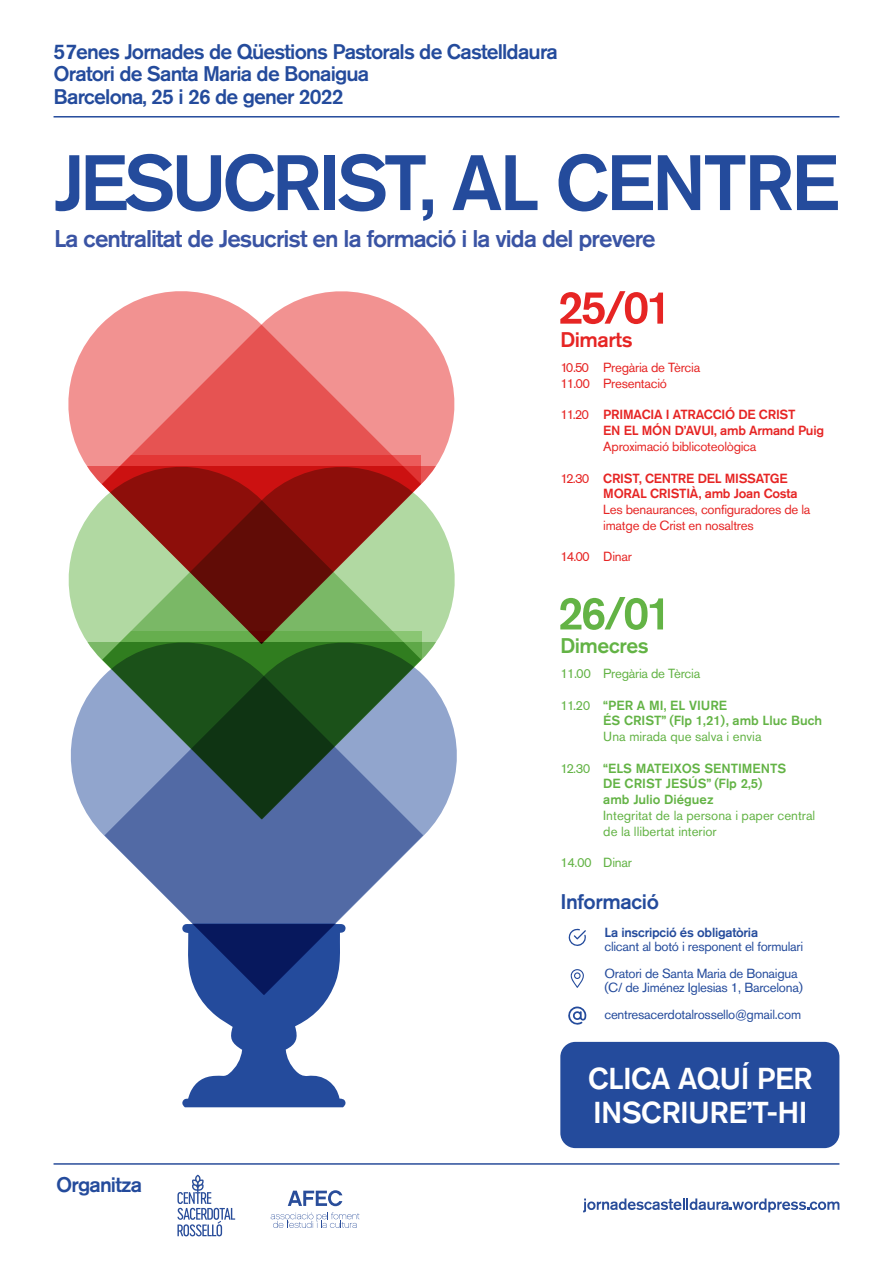
<style>
.page{position:relative;width:893px;height:1263px;background:#fff}
.page>*{position:absolute;margin:0;border:0;box-sizing:border-box;transform-origin:0 0}
.t1{font:500 77.7px "Akzidenz Grotesk BQ";letter-spacing:-.05em;color:#244b9c}
.t2{font:500 30px/34px "Akzidenz Grotesk BQ";letter-spacing:-.02em;color:#fff}
.t3{font:500 24px "Akzidenz Grotesk BQ";letter-spacing:-.04em;color:#3a54a4}
.t4{font:500 21px/22.5px "Akzidenz Grotesk BQ";letter-spacing:-.04em;color:#244b9c}
.t5{font:500 21px "Akzidenz Grotesk BQ";letter-spacing:-.02em;color:#244b9c}
.t6{font:500 21px "Akzidenz Grotesk BQ";letter-spacing:-.02em;color:#63b345}
.t7{font:500 21px "Akzidenz Grotesk BQ";letter-spacing:-.02em;color:#e62524}
.t8{font:13.2px/15.8px "Akzidenz Grotesk BQ";letter-spacing:-.02em;color:#e62524}
.t9{font:13.2px/27.5px "Akzidenz Grotesk BQ";letter-spacing:-.02em;color:#244b9c}
.t10{font:13.2px/15.8px "Akzidenz Grotesk BQ";color:#63b345}
.t11{font:500 13.2px/15.8px "Akzidenz Grotesk BQ";color:#63b345}
.t12{font:500 13.2px/15.8px "Akzidenz Grotesk BQ";letter-spacing:-.02em;color:#e62524}
.t13{font:500 13.2px "Akzidenz Grotesk BQ";letter-spacing:-.02em;color:#244b9c}
.t14{font:13.2px "Akzidenz Grotesk BQ";letter-spacing:-.02em;color:#63b345}
</style>
<div class="page">
<hr style="left:54px;top:116px;width:785px;height:2px;background:#244b9c">
<hr style="left:54px;top:1163px;width:785px;height:2px;background:#294d9a">
<svg style="left:177px;top:1175px;width:58px;height:61px"></svg>
<svg style="left:271px;top:1212px;width:88px;height:16px"></svg>
<svg style="left:288px;top:1190px;width:54px;height:16px"></svg>
<svg style="left:421px;top:324px;width:33px;height:143px;fill:#f29291"></svg>
<svg style="left:68px;top:291px;width:353px;height:296px;background:#ee8584"></svg>
<svg style="left:421px;top:467px;width:34px;height:176px;fill:#b1d9a2"></svg>
<svg style="left:69px;top:467px;width:352px;height:294px;background:#946e4e"></svg>
<svg style="left:423px;top:643px;width:34px;height:193px;fill:#91a5cd"></svg>
<svg style="left:71px;top:642px;width:352px;height:288px;background:#65818d"></svg>
<svg style="left:182px;top:924px;width:163px;height:183px"></svg>
<svg style="left:583px;top:1198px;width:256px;height:14px"></svg>
<svg style="left:560px;top:291px;width:103px;height:33px"></svg>
<svg style="left:560px;top:597px;width:103px;height:33px"></svg>
<svg style="left:568px;top:928px;width:18px;height:18px"></svg>
<svg style="left:570px;top:969px;width:14px;height:19px"></svg>
<svg style="left:568px;top:1006px;width:18px;height:19px"></svg>
<div style="left:560px;top:1042px;width:279px;height:106px;background:#244b9c;border-radius:15px"></div>
<h3 class="t4" style="left:54px;top:40px;width:506px">57enes Jornades de Qüestions Pastorals de Castelldaura<br>Oratori de Santa Maria de Bonaigua<br>Barcelona, 25 i 26 de gener 2022</h3>
<h1 class="t1" style="left:54px;top:135px;width:787px">JESUCRIST, AL CENTRE</h1>
<h3 class="t3" style="left:54px;top:224px;width:603px">La centralitat de Jesucrist en la formació i la vida del prevere</h3>
<h3 class="t7" style="left:560px;top:327px;width:74px">Dimarts</h3>
<p class="t8" style="left:560px;top:360px;width:31px">10.50<br>11.00</p>
<p class="t8" style="left:560px;top:407px;width:30px">11.20</p>
<p class="t8" style="left:560px;top:470px;width:31px">12.30</p>
<p class="t8" style="left:560px;top:549px;width:31px">14.00</p>
<p class="t8" style="left:603px;top:360px;width:98px">Pregària de Tèrcia<br>Presentació</p>
<p class="t12" style="left:603px;top:407px;width:222px">PRIMACIA I ATRACCIÓ DE CRIST<br>EN EL MÓN D’AVUI, amb Armand Puig</p>
<p class="t8" style="left:603px;top:438px;width:155px">Aproximació biblicoteològica</p>
<p class="t12" style="left:603px;top:470px;width:196px">CRIST, CENTRE DEL MISSATGE<br>MORAL CRISTIÀ, amb Joan Costa</p>
<p class="t8" style="left:603px;top:502px;width:209px">Les benaurances, configuradores de la imatge de Crist en nosaltres</p>
<p class="t8" style="left:603px;top:549px;width:30px">Dinar</p>
<h3 class="t6" style="left:560px;top:633px;width:90px">Dimecres</h3>
<p class="t10" style="left:560px;top:665px;width:32px">11.00</p>
<p class="t10" style="left:560px;top:697px;width:31px">11.20</p>
<p class="t10" style="left:560px;top:760px;width:32px">12.30</p>
<p class="t10" style="left:560px;top:855px;width:33px">14.00</p>
<p class="t14" style="left:603px;top:665px;width:98px">Pregària de Tèrcia</p>
<p class="t11" style="left:603px;top:697px;width:220px">“PER A MI, EL VIURE<br>ÉS CRIST” (Flp 1,21), amb Lluc Buch</p>
<p class="t10" style="left:603px;top:728px;width:160px">Una mirada que salva i envia</p>
<p class="t11" style="left:603px;top:760px;width:184px">“ELS MATEIXOS SENTIMENTS<br>DE CRIST JESÚS” (Flp 2,5) amb Julio Diéguez</p>
<p class="t10" style="left:603px;top:807px;width:214px">Integritat de la persona i paper central de la llibertat interior</p>
<p class="t10" style="left:603px;top:855px;width:30px">Dinar</p>
<h3 class="t5" style="left:560px;top:889px;width:100px">Informació</h3>
<p class="t13" style="left:604px;top:924px;width:155px">La inscripció és obligatòria</p>
<p class="t9" style="left:604px;top:932px;width:200px">clicant al botó i responent el formulari<br>Oratori de Santa Maria de Bonaigua</p>
<p class="t9" style="left:604px;top:973px;width:200px">(C/ de Jiménez Iglesias 1, Barcelona) centresacerdotalrossello@gmail.com</p>
<h3 class="t4" style="left:56px;top:1173px;width:88px">Organitza</h3>
<h2 class="t2" style="left:588px;top:1061px;width:226px">CLICA AQUÍ PER<br>INSCRIURE’T-HI</h2>
</div>
